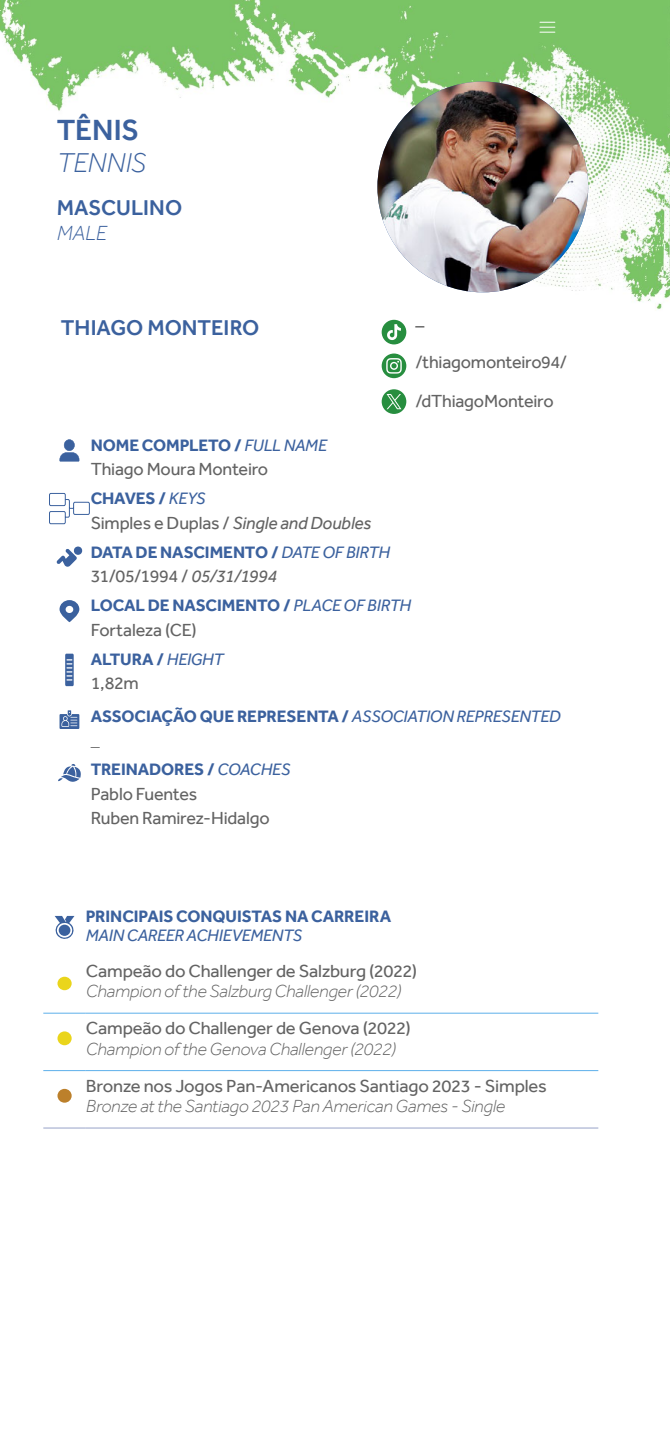
<style>
.page{position:relative;width:670px;height:1440px;background:#fff}
.page>*{position:absolute;margin:0;border:0;box-sizing:border-box;transform-origin:0 0}
.t1{font:500 30px "Effra";letter-spacing:-.005em;color:#3b619e}
.t2{font:italic 300 28px "Effra";letter-spacing:-.01em;color:#3b619e}
.t3{font:500 22px "Effra";color:#3b619e}
.t4{font:italic 300 21px "Effra";color:#3b619e}
.t5{font:18px/24.4px "Effra";letter-spacing:-.01em;color:#636363}
.t6{font:italic 300 18px "Effra";letter-spacing:-.01em;color:#636363}
.t7{font:italic 18px "Effra";letter-spacing:-.01em;color:#636363}
.t8{font:700 17px "Effra";letter-spacing:-.005em;color:#3b619e}
.t9{font:italic 17px "Effra";letter-spacing:-.015em;color:#3b619e}
.s1{font-weight:400;font-style:italic}
.s2{font-style:normal}
.s3{font-style:italic}
</style>
<div class="page">
<img style="left:0;top:0;width:670px;height:563px">
<svg style="left:540px;top:22px;width:15px;height:11px"></svg>
<hr style="left:43px;top:1128px;width:43px;height:1px;background:#97a3c8">
<hr style="left:86px;top:1128px;width:512px;height:1px;background:#97a3c8">
<hr style="left:43px;top:1013px;width:43px;height:1px;background:#5cafea">
<hr style="left:86px;top:1013px;width:512px;height:1px;background:#5cafea">
<hr style="left:43px;top:1070px;width:43px;height:1px;background:#5cafea">
<hr style="left:86px;top:1070px;width:512px;height:1px;background:#5cafea">
<svg style="left:54px;top:916px;width:21px;height:23px"></svg>
<div style="left:57px;top:977px;width:15px;height:13px;background:#ead51b;border-radius:50%"></div>
<div style="left:57px;top:1031px;width:15px;height:14px;background:#ead51b;border-radius:50%"></div>
<div style="left:57px;top:1089px;width:15px;height:14px;background:#bc802b;border-radius:50%"></div>
<img style="left:377px;top:82px;width:211px;height:210px;border-radius:105px">
<svg style="left:60px;top:439px;width:19px;height:22px"></svg>
<svg style="left:49px;top:492px;width:41px;height:33px"></svg>
<svg style="left:57px;top:546px;width:26px;height:21px"></svg>
<svg style="left:60px;top:600px;width:19px;height:22px"></svg>
<svg style="left:65px;top:654px;width:9px;height:32px"></svg>
<svg style="left:60px;top:710px;width:19px;height:19px"></svg>
<svg style="left:58px;top:764px;width:23px;height:18px"></svg>
<div style="left:382px;top:320px;width:24px;height:24px;background:#278e3f;border-radius:50%"></div>
<svg style="left:387px;top:324px;width:14px;height:16px"></svg>
<div style="left:382px;top:354px;width:24px;height:24px;background:#278e3f;border-radius:50%"></div>
<svg style="left:386px;top:358px;width:16px;height:16px"></svg>
<div style="left:382px;top:389px;width:24px;height:25px;background:#278e3f;border-radius:50%"></div>
<svg style="left:387px;top:394px;width:14px;height:15px"></svg>
<h1 class="t1" style="left:57px;top:113px;width:84px">TÊNIS</h1>
<h2 class="t2" style="left:57px;top:146px;width:91px">TENNIS</h2>
<p class="t3" style="left:57px;top:194px;width:127px">MASCULINO</p>
<p class="t4" style="left:57px;top:221px;width:52px">MALE</p>
<p class="t3" style="left:61px;top:314px;width:200px">THIAGO MONTEIRO</p>
<p class="t5" style="left:415px;top:313px;width:10px">–</p>
<p class="t5" style="left:415px;top:343px;width:153px;line-height:38.5px">/thiagomonteiro94/ /dThiagoMonteiro</p>
<p class="t8" style="left:91px;top:435px;width:238px">NOME COMPLETO / <span class="s1">FULL NAME</span></p>
<p class="t5" style="left:91px;top:457px;width:179px">Thiago Moura Monteiro</p>
<p class="t8" style="left:91px;top:488px;width:116px">CHAVES / <span class="s1">KEYS</span></p>
<p class="t7" style="left:91px;top:512px;width:282px"><span class="s2">Simples e Duplas /</span> Single and Doubles</p>
<p class="t8" style="left:91px;top:542px;width:301px">DATA DE NASCIMENTO / <span class="s1">DATE OF BIRTH</span></p>
<p class="t5" style="left:91px;top:564px;width:188px">31/05/1994 / <span class="s3">05/31/1994</span></p>
<p class="t8" style="left:91px;top:596px;width:322px">LOCAL DE NASCIMENTO / <span class="s1">PLACE OF BIRTH</span></p>
<p class="t5" style="left:91px;top:617px;width:108px">Fortaleza (CE)</p>
<p class="t8" style="left:91px;top:649px;width:134px">ALTURA / <span class="s1">HEIGHT</span></p>
<p class="t5" style="left:91px;top:671px;width:49px">1,82m</p>
<p class="t8" style="left:91px;top:706px;width:471px">ASSOCIAÇÃO QUE REPRESENTA / <span class="s1">ASSOCIATION REPRESENTED</span></p>
<p class="t5" style="left:91px;top:728px;width:10px">_</p>
<p class="t8" style="left:91px;top:759px;width:201px">TREINADORES / <span class="s1">COACHES</span></p>
<p class="t5" style="left:91px;top:781px;width:180px">Pablo Fuentes<br>Ruben Ramirez-Hidalgo</p>
<p class="t8" style="left:86px;top:906px;width:307px">PRINCIPAIS CONQUISTAS NA CARREIRA</p>
<p class="t9" style="left:86px;top:925px;width:218px">MAIN CAREER ACHIEVEMENTS</p>
<p class="t5" style="left:86px;top:958px;width:333px">Campeão do Challenger de Salzburg (2022)</p>
<p class="t6" style="left:86px;top:980px;width:317px">Champion of the Salzburg Challenger (2022)</p>
<p class="t5" style="left:86px;top:1016px;width:327px">Campeão do Challenger de Genova (2022)</p>
<p class="t6" style="left:86px;top:1038px;width:312px">Champion of the Genova Challenger (2022)</p>
<p class="t5" style="left:86px;top:1073px;width:463px">Bronze nos Jogos Pan-Americanos Santiago 2023 - Simples</p>
<p class="t6" style="left:86px;top:1095px;width:421px">Bronze at the Santiago 2023 Pan American Games - Single</p>
</div>
